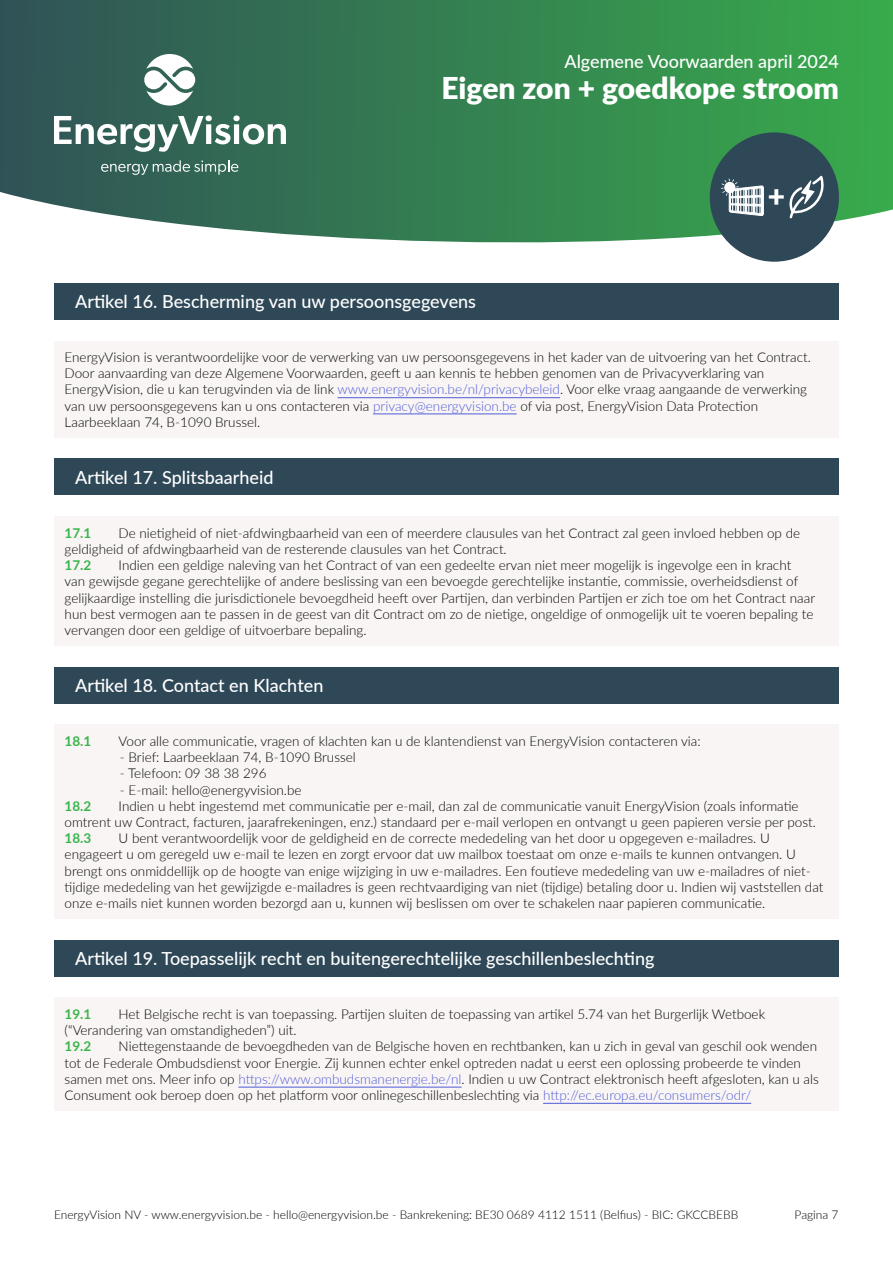
<style>
.page{position:relative;width:893px;height:1263px;background:#fff}
.page>*{position:absolute;margin:0;border:0;box-sizing:border-box;transform-origin:0 0}
.t1{font:900 30px "Lato";color:#fff}
.t2{font:500 18px "Lato";color:#fff}
.Alineastijl_1{font:300 13.5px/16.2px "Lato";color:#000}
.Alineastijl_1-2{font:700 13.5px "Lato";color:#39b54a}
.t3{font:300 12px "Lato";color:#000}
.s1{color:#4f5cd6}
</style>
<div class="page">
<svg style="left:0;top:0;width:893px;height:262px;background:#4d8f67"></svg>
<svg style="left:54px;top:115px;width:232px;height:37px"></svg>
<svg style="left:101px;top:160px;width:137px;height:15px;background:#5a8176"></svg>
<svg style="left:143px;top:54px;width:52px;height:52px"></svg>
<div style="left:710px;top:132px;width:129px;height:130px;background:#2f4858;border-radius:50%"></div>
<svg style="left:789px;top:176px;width:34px;height:42px"></svg>
<svg style="left:721px;top:179px;width:42px;height:37px"></svg>
<div style="left:54px;top:283px;width:785px;height:36px;background:#2f4858"></div>
<div style="left:54px;top:341px;width:785px;height:96px;background:#f9f5f5"></div>
<hr style="left:338px;top:397px;width:222px;height:1px;background:#4f5cd6">
<hr style="left:373px;top:414px;width:144px;height:1px;background:#4f5cd6">
<div style="left:54px;top:459px;width:785px;height:36px;background:#2f4858"></div>
<div style="left:54px;top:516px;width:785px;height:130px;background:#f9f5f5"></div>
<div style="left:54px;top:667px;width:785px;height:36px;background:#2f4858"></div>
<div style="left:54px;top:724px;width:785px;height:195px;background:#f9f5f5"></div>
<div style="left:54px;top:940px;width:785px;height:36px;background:#2f4858"></div>
<div style="left:54px;top:997px;width:785px;height:114px;background:#f9f5f5"></div>
<hr style="left:238px;top:1087px;width:223px;height:1px;background:#4f5cd6">
<hr style="left:543px;top:1103px;width:208px;height:1px;background:#4f5cd6">
<p class="t2" style="left:564px;top:49px;width:276px">Algemene Voorwaarden april 2024</p>
<p class="t1" style="left:441px;top:66px;width:399px">Eigen zon + goedkope stroom</p>
<p class="t2" style="left:75px;top:289px;width:402px">Artikel 16. Bescherming van uw persoonsgegevens</p>
<p class="t1" style="left:768px;top:174px;width:19px">+</p>
<p class="Alineastijl_1" style="left:65px;top:349px;width:748px">EnergyVision is verantwoordelijke voor de verwerking van uw persoonsgegevens in het kader van de uitvoering van het Contract.<br>Door aanvaarding van deze Algemene Voorwaarden, geeft u aan kennis te hebben genomen van de Privacyverklaring van EnergyVision, die u kan terugvinden via de link <span class="s1">www.energyvision.be/nl/privacybeleid</span>. Voor elke vraag aangaande de verwerking van uw persoonsgegevens kan u ons contacteren via <span class="s1">privacy@energyvision.be</span> of via post, EnergyVision Data Protection Laarbeeklaan 74, B-1090 Brussel.</p>
<p class="t2" style="left:75px;top:464px;width:200px">Artikel 17. Splitsbaarheid</p>
<p class="Alineastijl_1" style="left:65px;top:524px;width:737px;text-indent:54px">De nietigheid of niet-afdwingbaarheid van een of meerdere clausules van het Contract zal geen invloed hebben op de geldigheid of afdwingbaarheid van de resterende clausules van het Contract.</p>
<p class="Alineastijl_1-2" style="left:65px;top:555px;width:28px">17.2</p>
<p class="Alineastijl_1-2" style="left:65px;top:523px;width:28px">17.1</p>
<p class="Alineastijl_1" style="left:65px;top:557px;width:752px;text-indent:54px">Indien een geldige naleving van het Contract of van een gedeelte ervan niet meer mogelijk is ingevolge een in kracht van gewijsde gegane gerechtelijke of andere beslissing van een bevoegde gerechtelijke instantie, commissie, overheidsdienst of gelijkaardige instelling die jurisdictionele bevoegdheid heeft over Partijen, dan verbinden Partijen er zich toe om het Contract naar hun best vermogen aan te passen in de geest van dit Contract om zo de nietige, ongeldige of onmogelijk uit te voeren bepaling te vervangen door een geldige of uitvoerbare bepaling.</p>
<p class="t2" style="left:75px;top:672px;width:250px">Artikel 18. Contact en Klachten</p>
<p class="Alineastijl_1-2" style="left:65px;top:731px;width:28px">18.1</p>
<p class="Alineastijl_1" style="left:119px;top:733px;width:583px">Voor alle communicatie, vragen of klachten kan u de klantendienst van EnergyVision contacteren via:</p>
<p class="Alineastijl_1" style="left:120px;top:749px;width:237px">- Brief: Laarbeeklaan 74, B-1090 Brussel</p>
<p class="Alineastijl_1" style="left:120px;top:765px;width:148px">- Telefoon: 09 38 38 296</p>
<p class="Alineastijl_1" style="left:120px;top:781px;width:183px">- E-mail: hello@energyvision.be</p>
<p class="Alineastijl_1-2" style="left:65px;top:796px;width:28px">18.2</p>
<p class="Alineastijl_1" style="left:65px;top:797px;width:753px;text-indent:54px">Indien u hebt ingestemd met communicatie per e-mail, dan zal de communicatie vanuit EnergyVision (zoals informatie omtrent uw Contract, facturen, jaarafrekeningen, enz.) standaard per e-mail verlopen en ontvangt u geen papieren versie per post.</p>
<p class="Alineastijl_1-2" style="left:65px;top:828px;width:28px">18.3</p>
<p class="Alineastijl_1" style="left:65px;top:830px;width:760px;text-indent:54px">U bent verantwoordelijk voor de geldigheid en de correcte mededeling van het door u opgegeven e-mailadres. U engageert u om geregeld uw e-mail te lezen en zorgt ervoor dat uw mailbox toestaat om onze e-mails te kunnen ontvangen. U brengt ons onmiddellijk op de hoogte van enige wijziging in uw e-mailadres. Een foutieve mededeling van uw e-mailadres of niet&shy;tijdige mededeling van het gewijzigde e-mailadres is geen rechtvaardiging van niet (tijdige) betaling door u. Indien wij vaststellen dat onze e-mails niet kunnen worden bezorgd aan u, kunnen wij beslissen om over te schakelen naar papieren communicatie.</p>
<p class="t2" style="left:75px;top:945px;width:581px">Artikel 19. Toepasselijk recht en buitengerechtelijke geschillenbeslechting</p>
<p class="Alineastijl_1" style="left:65px;top:1005px;width:702px;text-indent:54px">Het Belgische recht is van toepassing. Partijen sluiten de toepassing van artikel 5.74 van het Burgerlijk Wetboek (“Verandering van omstandigheden”) uit.</p>
<p class="Alineastijl_1-2" style="left:65px;top:1036px;width:28px">19.2</p>
<p class="Alineastijl_1-2" style="left:65px;top:1004px;width:28px">19.1</p>
<p class="Alineastijl_1" style="left:65px;top:1038px;width:756px;text-indent:54px">Niettegenstaande de bevoegdheden van de Belgische hoven en rechtbanken, kan u zich in geval van geschil ook wenden tot de Federale Ombudsdienst voor Energie. Zij kunnen echter enkel optreden nadat u eerst een oplossing probeerde te vinden samen met ons. Meer info op <span class="s1">https://www.ombudsmanenergie.be/nl</span>. Indien u uw Contract elektronisch heeft afgesloten, kan u als Consument ook beroep doen op het platform voor onlinegeschillenbeslechting via <span class="s1">http://ec.europa.eu/consumers/odr/</span></p>
<p class="t3" style="left:54px;top:1206px;width:686px">EnergyVision NV - www.energyvision.be - hello@energyvision.be - Bankrekening: BE30 0689 4112 1511 (Belfius) - BIC: GKCCBEBB</p>
<p class="t3" style="left:795px;top:1206px;width:45px">Pagina 7</p>
</div>
